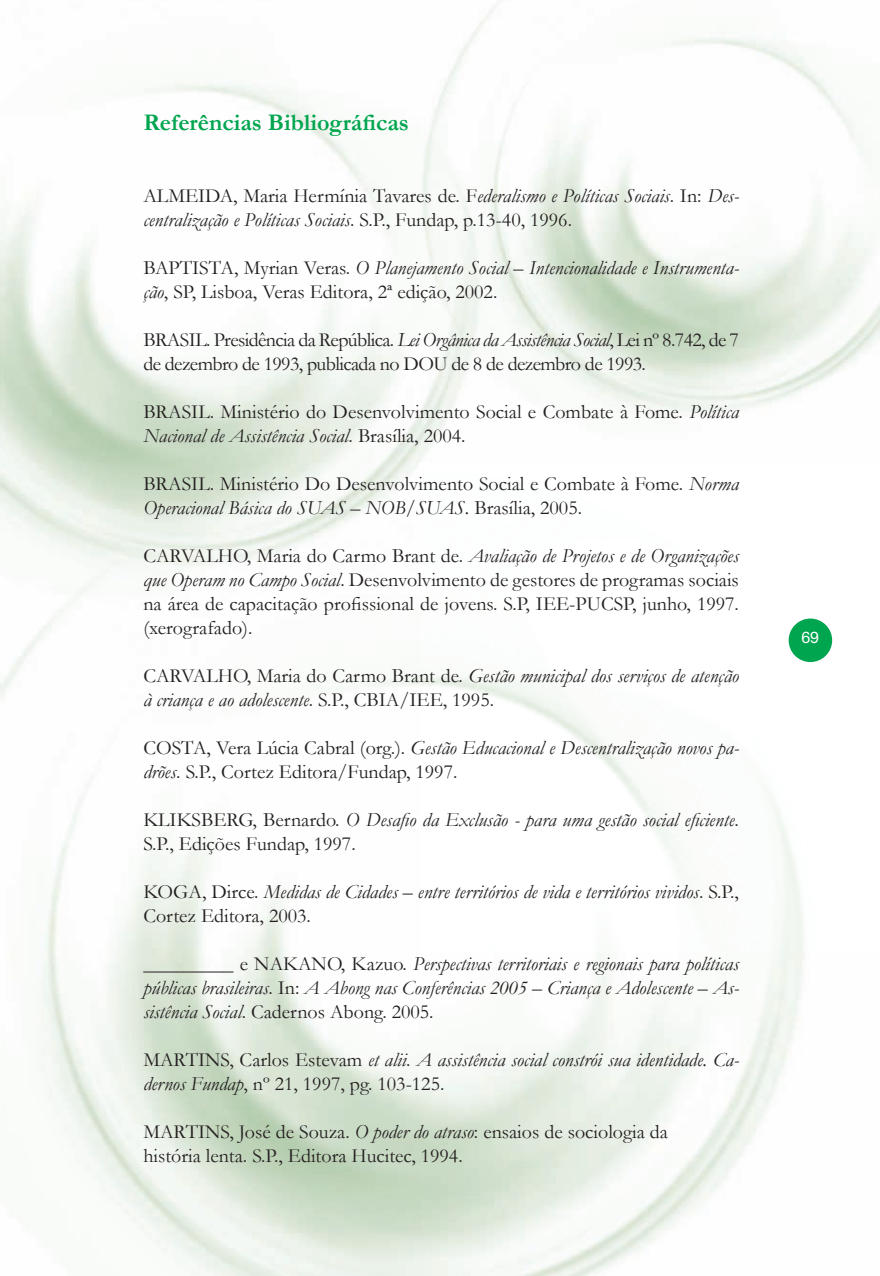
<style>
.page{position:relative;width:880px;height:1276px;background:#fff}
.page>*{position:absolute;margin:0;border:0;box-sizing:border-box;transform-origin:0 0}
.t1{font:700 24px "Garamond";color:#00a54f}
.t2{font:20px/24px "Garamond";color:#231f20}
.t3{font:italic 20px/24px "Garamond";color:#231f20}
.t4{font:20px/24px "Garamond";letter-spacing:-.03em;color:#231f20}
.t5{font:16px "Helvetica Neue";color:#fff}
.s1{font-style:italic}
.s2{font-style:normal}
</style>
<div class="page">
<img style="left:0;top:6px;width:880px;height:1269px">
<div style="left:788px;top:618px;width:44px;height:44px;background:#00a54f;border-radius:50%"></div>
<p class="t1" style="left:143px;top:106px;width:267px">Referências Bibliográficas</p>
<p class="t2" style="left:143px;top:183px;width:597px">ALMEIDA, Maria Hermínia Tavares de. F<span class="s1">ederalismo e Políticas Sociais</span>. In: <span class="s1">Des&shy;centralização e Políticas Sociais</span>. S.P., Fundap, p.13-40, 1996.</p>
<p class="t2" style="left:143px;top:255px;width:597px">BAPTISTA, Myrian Veras. <span class="s1">O Planejamento Social – Intencionalidade e Instrumenta&shy;ção</span>, SP, Lisboa, Veras Editora, 2ª edição, 2002.</p>
<p class="t4" style="left:143px;top:327px;width:597px">BRASIL. Presidência da República. <span class="s1">Lei Orgânica da Assistência Social</span>, Lei nº 8.742, de 7 de dezembro de 1993, publicada no DOU de 8 de dezembro de 1993.</p>
<p class="t2" style="left:143px;top:399px;width:597px">BRASIL. Ministério do Desenvolvimento Social e Combate à Fome. <span class="s1">Política<br>Nacional de Assistência Social</span>. Brasília, 2004.</p>
<p class="t2" style="left:143px;top:471px;width:597px">BRASIL. Ministério Do Desenvolvimento Social e Combate à Fome. <span class="s1">Norma<br>Operacional Básica do SUAS – NOB/SUAS.</span> Brasília, 2005.</p>
<p class="t2" style="left:143px;top:543px;width:597px;text-align:justify">CARVALHO, Maria do Carmo Brant de. <span class="s1">Avaliação de Projetos e de Organizações que Operam no Campo Social</span>. Desenvolvimento de gestores de programas sociais na área de capacitação profissional de jovens. S.P, IEE-PUCSP, junho, 1997. (xerografado).</p>
<p class="t3" style="left:143px;top:663px;width:597px"><span class="s2">CARVALHO, Maria do Carmo Brant de.</span> Gestão municipal dos serviços de atenção à criança e ao adolescente<span class="s2">. S.P., CBIA/IEE, 1995.</span></p>
<p class="t2" style="left:143px;top:735px;width:597px">COSTA, Vera Lúcia Cabral (org.). <span class="s1">Gestão Educacional e Descentralização novos pa&shy;drões</span>. S.P., Cortez Editora/Fundap, 1997.</p>
<p class="t3" style="left:143px;top:807px;width:597px"><span class="s2">KLIKSBERG, Bernardo.</span> O Desafio da Exclusão - para uma gestão social eficiente<span class="s2">.<br>S.P., Edições Fundap, 1997.</span></p>
<p class="t3" style="left:143px;top:879px;width:597px"><span class="s2">KOGA, Dirce.</span> Medidas de Cidades – entre territórios de vida e territórios vividos<span class="s2">. S.P.,<br>Cortez Editora, 2003.</span></p>
<p class="t3" style="left:143px;top:951px;width:597px;text-align:justify"><span class="s2">_________ e NAKANO, Kazuo.</span> Perspectivas territoriais e regionais para políticas públicas brasileiras<span class="s2">. In:</span> A Abong nas Conferências 2005 – Criança e Adolescente – As&shy;sistência Social<span class="s2">. Cadernos Abong. 2005.</span></p>
<p class="t3" style="left:143px;top:1047px;width:597px"><span class="s2">MARTINS, Carlos Estevam</span> et alii<span class="s2">.</span> A assistência social constrói sua identidade. Ca&shy;dernos Fundap<span class="s2">, nº 21, 1997, pg. 103-125.</span></p>
<p class="t2" style="left:143px;top:1119px;width:526px">MARTINS, José de Souza. <span class="s1">O poder do atraso</span>: ensaios de sociologia da história lenta. S.P., Editora Hucitec, 1994.</p>
<p class="t5" style="left:801px;top:627px;width:19px">69</p>
</div>
